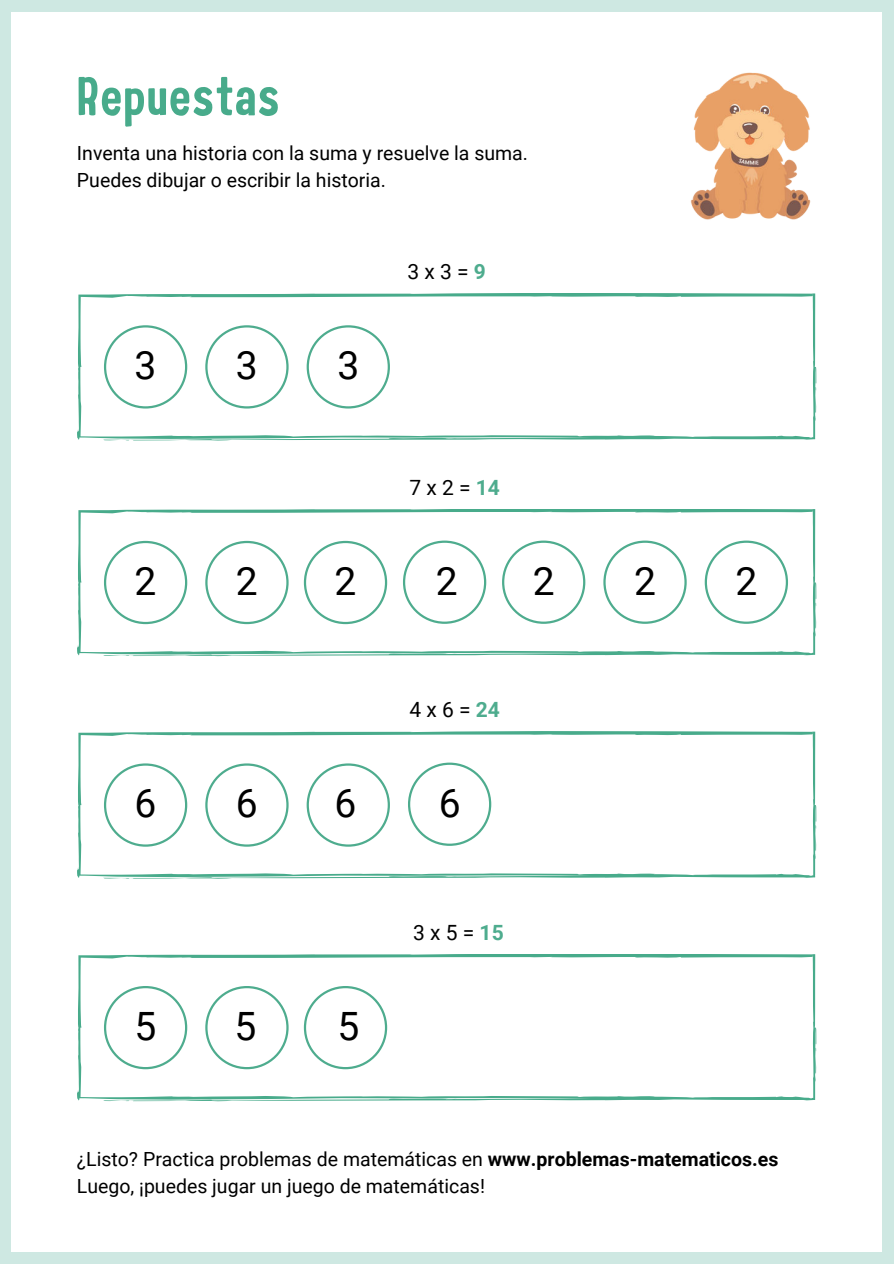
<style>
.page{position:relative;width:894px;height:1264px;background:#fff}
.page>*{position:absolute;margin:0;border:0;box-sizing:border-box;transform-origin:0 0}
.t1{font:54px "Childling";letter-spacing:.02em;color:#48ab8b}
.t2{font:39px "Roboto";color:#000}
.t3{font:21px "Roboto";color:#000}
.t4{font:19.5px/27px "Roboto";color:#000}
.s1{font-weight:700;color:#4eac8e}
.s2{font-weight:700}
</style>
<div class="page">
<div style="left:0;top:0;width:893px;height:1263px;background:#cee8e2"></div>
<div style="left:11px;top:12px;width:871px;height:1239px;background:#fff"></div>
<svg style="left:77px;top:293px;width:739px;height:148px"></svg>
<svg style="left:77px;top:509px;width:739px;height:147px"></svg>
<svg style="left:77px;top:731px;width:739px;height:148px"></svg>
<svg style="left:77px;top:954px;width:739px;height:147px"></svg>
<img style="left:690px;top:72px;width:121px;height:148px">
<svg style="left:104px;top:541px;width:83px;height:83px"></svg>
<svg style="left:205px;top:541px;width:83px;height:83px"></svg>
<svg style="left:304px;top:541px;width:83px;height:83px"></svg>
<svg style="left:403px;top:540px;width:83px;height:84px"></svg>
<svg style="left:502px;top:540px;width:83px;height:84px"></svg>
<svg style="left:603px;top:540px;width:83px;height:84px"></svg>
<svg style="left:704px;top:540px;width:83px;height:84px"></svg>
<svg style="left:104px;top:763px;width:83px;height:83px"></svg>
<svg style="left:205px;top:763px;width:83px;height:83px"></svg>
<svg style="left:306px;top:763px;width:84px;height:83px"></svg>
<svg style="left:408px;top:762px;width:83px;height:83px"></svg>
<svg style="left:104px;top:986px;width:83px;height:83px"></svg>
<svg style="left:205px;top:986px;width:83px;height:83px"></svg>
<svg style="left:304px;top:986px;width:83px;height:83px"></svg>
<svg style="left:104px;top:325px;width:83px;height:83px"></svg>
<svg style="left:205px;top:325px;width:83px;height:83px"></svg>
<svg style="left:306px;top:325px;width:84px;height:83px"></svg>
<h1 class="t1" style="left:77px;top:64px;width:204px">Repuestas</h1>
<p class="t4" style="left:77px;top:138px;width:452px">Inventa una historia con la suma y resuelve la suma.<br>Puedes dibujar o escribir la historia.</p>
<h2 class="t2" style="left:135px;top:338px;width:23px">3</h2>
<h2 class="t2" style="left:236px;top:338px;width:23px">3</h2>
<h2 class="t2" style="left:337px;top:338px;width:23px">3</h2>
<p class="t3" style="left:407px;top:257px;width:80px">3 x 3 = <span class="s1">9</span></p>
<p class="t3" style="left:409px;top:472px;width:92px">7 x 2 = <span class="s1">14</span></p>
<h2 class="t2" style="left:134px;top:553px;width:23px">2</h2>
<h2 class="t2" style="left:236px;top:553px;width:23px">2</h2>
<h2 class="t2" style="left:334px;top:553px;width:23px">2</h2>
<h2 class="t2" style="left:436px;top:553px;width:23px">2</h2>
<h2 class="t2" style="left:532px;top:553px;width:23px">2</h2>
<h2 class="t2" style="left:634px;top:553px;width:23px">2</h2>
<h2 class="t2" style="left:735px;top:553px;width:23px">2</h2>
<p class="t3" style="left:409px;top:695px;width:92px">4 x 6 = <span class="s1">24</span></p>
<h2 class="t2" style="left:134px;top:776px;width:23px">6</h2>
<h2 class="t2" style="left:236px;top:775px;width:23px">6</h2>
<h2 class="t2" style="left:334px;top:775px;width:23px">6</h2>
<h2 class="t2" style="left:438px;top:775px;width:23px">6</h2>
<h2 class="t2" style="left:135px;top:998px;width:23px">5</h2>
<h2 class="t2" style="left:234px;top:998px;width:23px">5</h2>
<h2 class="t2" style="left:337px;top:998px;width:23px">5</h2>
<p class="t3" style="left:413px;top:917px;width:92px">3 x 5 = <span class="s1">15</span></p>
<p class="t4" style="left:77px;top:1145px;width:702px">¿Listo? Practica problemas de matemáticas en <span class="s2">www.problemas-matematicos.es<br></span>Luego, ¡puedes jugar un juego de matemáticas!</p>
</div>
